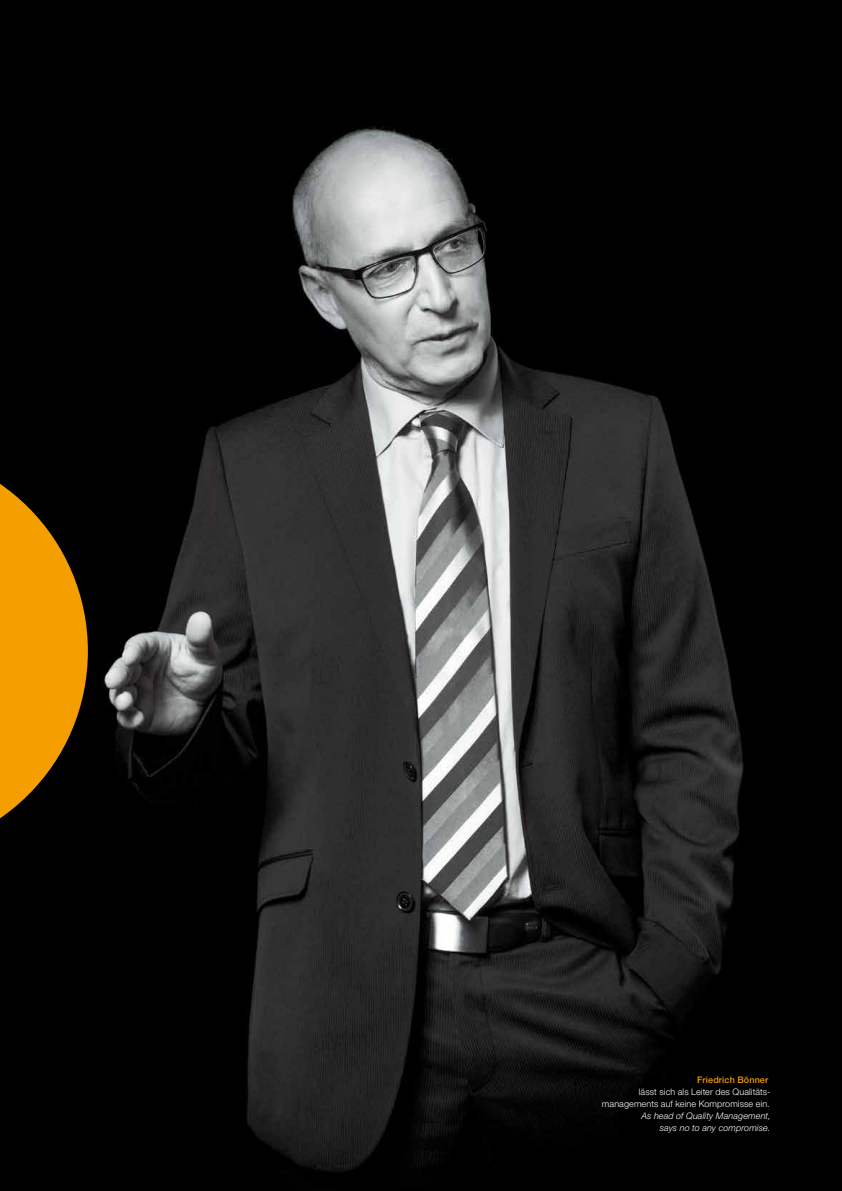
<style>
.page{position:relative;width:842px;height:1191px;background:#000}
.page>*{position:absolute;margin:0;border:0;box-sizing:border-box;transform-origin:0 0}
.t1{font:300 9px/12px "Helvetica Neue LT";letter-spacing:.01em;color:#fff;text-align:right}
.t2{font:italic 300 9px/12px "Helvetica Neue LT";letter-spacing:.01em;color:#fff;text-align:right}
.t3{font:500 9px "Helvetica Neue LT";letter-spacing:.015em;color:#f59e00}
</style>
<div class="page">
<img style="left:102px;top:126px;width:642px;height:1046px">
<svg style="left:0;top:484px;width:88px;height:335px"></svg>
<p class="t3" style="left:697px;top:1074px;width:72px">Friedrich Bönner</p>
<p class="t1" style="left:602px;top:1086px;width:170px">lässt sich als Leiter des Qualitäts&shy;managements auf keine Kompromisse ein.</p>
<p class="t2" style="left:641px;top:1110px;width:131px">As head of Quality Management, says no to any compromise.</p>
</div>
